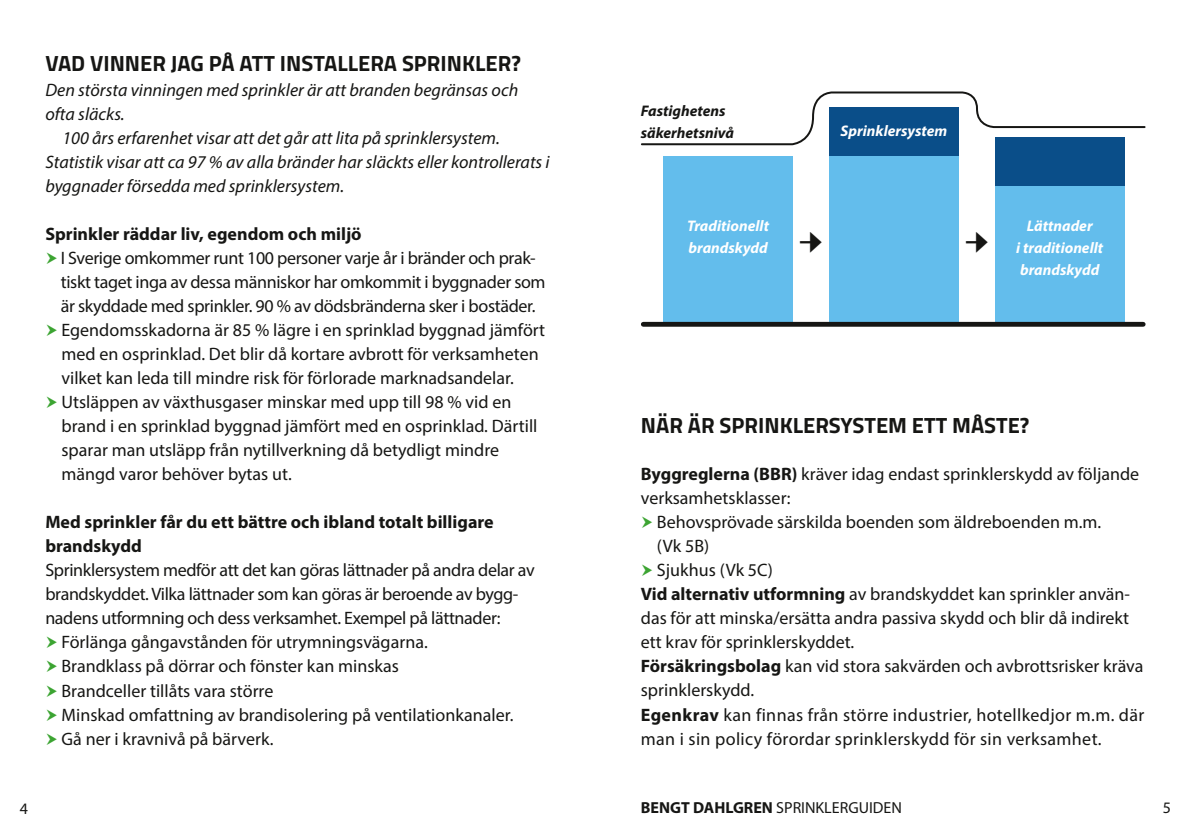
<style>
.page{position:relative;width:1191px;height:834px;background:#fff}
.page>*{position:absolute;margin:0;border:0;box-sizing:border-box;transform-origin:0 0}
.t1{font:38.4px "Minion Pro";color:#161614}
.t2{font:700 22px "Titillium Web";color:#161614}
.t3{font:18px/24px "Myriad Pro";color:#161614}
.t4{font:italic 18px/24px "Myriad Pro";color:#161614}
.t5{font:18px "Myriad Pro";letter-spacing:-.02em;color:#161614}
.t6{font:18px "Myriad Pro";letter-spacing:.02em;color:#161614}
.t7{font:700 18px/24px "Myriad Pro";color:#161614}
.t8{font:16px "Myriad Pro";color:#161614}
.t9{font:italic 700 15.4px/21.8px "Myriad Pro";color:#fff}
.t10{font:italic 700 15.4px/21.8px "Myriad Pro";color:#161614}
.s1{font-weight:700}
</style>
<div class="page">
<div style="left:663px;top:156px;width:130px;height:166px;background:#63bdec"></div>
<div style="left:829px;top:156px;width:129px;height:166px;background:#63bdec"></div>
<div style="left:994px;top:186px;width:130px;height:136px;background:#63bdec"></div>
<div style="left:829px;top:107px;width:129px;height:49px;background:#0a4e89"></div>
<div style="left:994px;top:137px;width:130px;height:49px;background:#0a4e89"></div>
<hr style="left:643px;top:322px;width:500px;height:4px;background:#161614">
<svg style="left:641px;top:91px;width:505px;height:55px"></svg>
<p class="t2" style="left:45px;top:46px;width:477px">VAD VINNER JAG PÅ ATT INSTALLERA SPRINKLER?</p>
<p class="t4" style="left:45px;top:78px;width:474px">Den största vinningen med sprinkler är att branden begränsas och ofta släcks.</p>
<p class="t4" style="left:45px;top:126px;width:506px;text-indent:17px">100 års erfarenhet visar att det går att lita på sprinklersystem.<br>Statistik visar att ca 97 % av alla bränder har släckts eller kontrollerats i byggnader försedda med sprinklersystem.</p>
<p class="t7" style="left:45px;top:221px;width:318px">Sprinkler räddar liv, egendom och miljö</p>
<p class="t3" style="left:61px;top:246px;width:486px">I Sverige omkommer runt 100 personer varje år i bränder och prak&shy;tiskt taget inga av dessa människor har omkommit i byggnader som är skyddade med sprinkler. 90 % av dödsbränderna sker i bostäder.<br>Egendomsskadorna är 85 % lägre i en sprinklad byggnad jämfört med en osprinklad. Det blir då kortare avbrott för verksamheten vilket kan leda till mindre risk för förlorade marknadsandelar.<br>Utsläppen av växthusgaser minskar med upp till 98 % vid en brand i en sprinklad byggnad jämfört med en osprinklad. Därtill sparar man utsläpp från nytillverkning då betydligt mindre mängd varor behöver bytas ut.</p>
<p class="t7" style="left:45px;top:509px;width:450px">Med sprinkler får du ett bättre och ibland totalt billigare brandskydd</p>
<p class="t5" style="left:45px;top:559px;width:491px">Sprinklersystem medför att det kan göras lättnader på andra delar av</p>
<p class="t5" style="left:45px;top:583px;width:474px">brandskyddet. Vilka lättnader som kan göras är beroende av bygg-</p>
<p class="t5" style="left:45px;top:607px;width:456px">nadens utformning och dess verksamhet. Exempel på lättnader:</p>
<p class="t3" style="left:61px;top:630px;width:368px">Förlänga gångavstånden för utrymningsvägarna.</p>
<p class="t3" style="left:61px;top:654px;width:339px">Brandklass på dörrar och fönster kan minskas</p>
<p class="t3" style="left:61px;top:678px;width:213px">Brandceller tillåts vara större</p>
<p class="t3" style="left:61px;top:702px;width:453px">Minskad omfattning av brandisolering på ventilationkanaler.</p>
<p class="t3" style="left:61px;top:726px;width:213px">Gå ner i kravnivå på bärverk.</p>
<p class="t10" style="left:641px;top:99px;width:94px">Fastighetens säkerhetsnivå</p>
<p class="t9" style="left:840px;top:120px;width:108px">Sprinklersystem</p>
<p class="t9" style="left:687px;top:214px;width:83px">Traditionellt brandskydd</p>
<h1 class="t1" style="left:799px;top:214px;width:26px">→</h1>
<h1 class="t1" style="left:964px;top:214px;width:26px">→</h1>
<p class="t9" style="left:1016px;top:214px;width:88px;text-align:center">Lättnader<br>i traditionellt brandskydd</p>
<p class="t2" style="left:641px;top:408px;width:390px">NÄR ÄR SPRINKLERSYSTEM ETT MÅSTE?</p>
<p class="t3" style="left:641px;top:462px;width:500px"><span class="s1">Byggreglerna (BBR)</span> kräver idag endast sprinklerskydd av följande</p>
<p class="t3" style="left:641px;top:486px;width:151px">verksamhetsklasser:</p>
<p class="t3" style="left:657px;top:510px;width:446px">Behovsprövade särskilda boenden som äldreboenden m.m.</p>
<p class="t3" style="left:657px;top:534px;width:54px">(Vk 5B)</p>
<p class="t3" style="left:657px;top:558px;width:118px">Sjukhus (Vk 5C)</p>
<p class="t3" style="left:641px;top:582px;width:491px"><span class="s1">Vid alternativ utformning</span> av brandskyddet kan sprinkler använ-</p>
<p class="t3" style="left:641px;top:606px;width:489px">das för att minska/ersätta andra passiva skydd och blir då indirekt</p>
<p class="t3" style="left:641px;top:630px;width:215px">ett krav för sprinklerskyddet.</p>
<p class="t3" style="left:641px;top:654px;width:504px"><span class="s1">Försäkringsbolag</span> kan vid stora sakvärden och avbrottsrisker kräva</p>
<p class="t3" style="left:641px;top:678px;width:115px">sprinklerskydd.</p>
<p class="t6" style="left:641px;top:703px;width:505px"><span class="s1">Egenkrav</span> kan finnas från större industrier, hotellkedjor m.m. där</p>
<p class="t6" style="left:641px;top:727px;width:462px">man i sin policy förordar sprinklerskydd för sin verksamhet.</p>
<p class="t8" style="left:20px;top:798px;width:10px">4</p>
<p class="t8" style="left:641px;top:797px;width:263px"><span class="s1">BENGT DAHLGREN</span> SPRINKLERGUIDEN</p>
<p class="t8" style="left:1163px;top:797px;width:10px">5</p>
</div>
